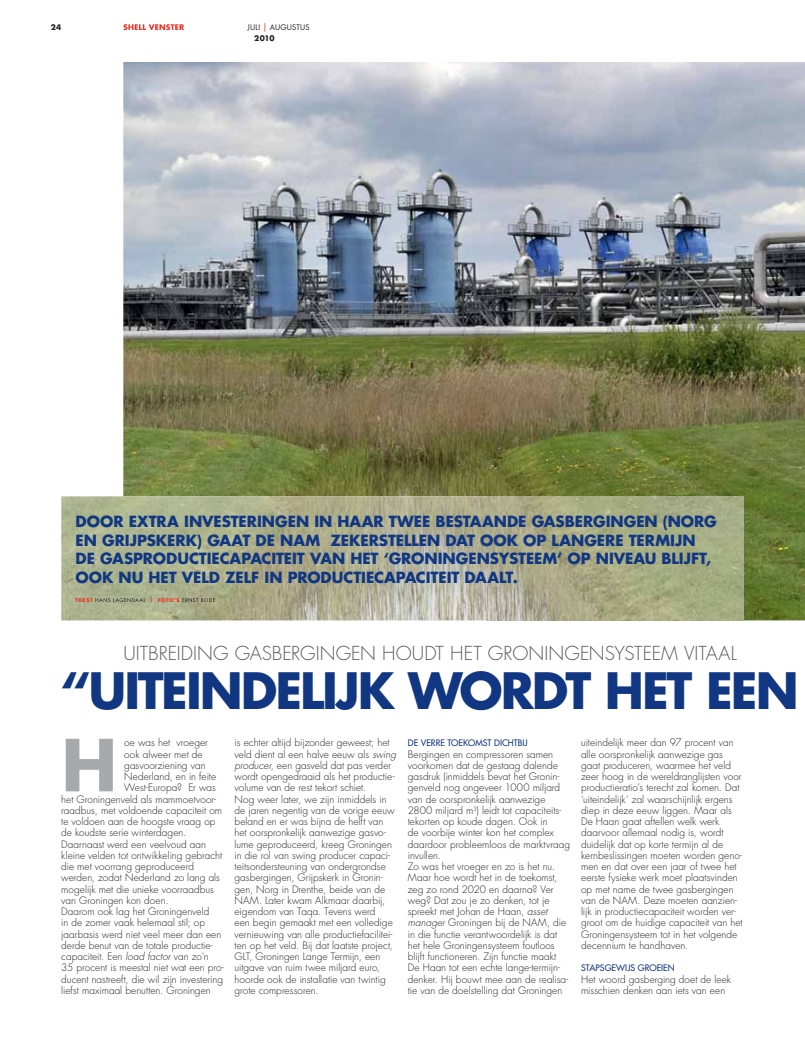
<style>
.page{position:relative;width:805px;height:1053px;background:#fff}
.page>*{position:absolute;margin:0;border:0;box-sizing:border-box;transform-origin:0 0}
.t1{font:700 69.62px "Futura";color:#a7a9ac}
.t2{font:700 48.75px "Futura";letter-spacing:-.04em;color:#113783}
.t3{font:300 18.75px "Futura";color:#58595b}
.t4{font:700 15px/18.8px "Futura";color:#113783}
.t5{font:300 10px/11.2px "Futura";color:#231f20}
.t6{font:8.75px "Futura";color:#113783}
.t7{font:7.5px/11.1px "Futura";letter-spacing:.025em;color:#231f20}
.t8{font:700 7.5px "Futura";color:#231f20}
.t9{font:700 5px "Futura";letter-spacing:.115em;color:#ee3224}
.s1{font-size:8.75px;color:#ee3224}
.s2{font-weight:700}
.s3{font-style:italic}
</style>
<div class="page">
<svg style="left:123px;top:24px;width:61px;height:6px"></svg>
<img style="left:123px;top:62px;width:682px;height:558px">
<img style="left:61px;top:496px;width:682px;height:124px">
<img style="left:75px;top:598px;width:18px;height:4px">
<img style="left:153px;top:598px;width:29px;height:4px">
<img style="left:96px;top:598px;width:49px;height:4px">
<img style="left:182px;top:598px;width:33px;height:4px">
<p class="t8" style="left:51px;top:24px;width:12px">24</p>
<p class="t7" style="left:254px;top:23px;width:57px;text-indent:-7px">JULI <span class="s1">|</span> AUGUSTUS<br><span class="s2">2010</span></p>
<p class="t4" style="left:75px;top:513px;width:643px">DOOR EXTRA INVESTERINGEN IN HAAR TWEE BESTAANDE GASBERGINGEN (NORG EN GRIJPSKERK) GAAT DE NAM ZEKERSTELLEN DAT OOK OP LANGERE TERMIJN DE GASPRODUCTIECAPACITEIT VAN HET ‘GRONINGENSYSTEEM’ OP NIVEAU BLIJFT, OOK NU HET VELD ZELF IN PRODUCTIECAPACITEIT DAALT.</p>
<p class="t9" style="left:75px;top:597px;width:19px">TEKST</p>
<p class="t9" style="left:150px;top:597px;width:31px">| FOTO’S</p>
<h3 class="t3" style="left:123px;top:644px;width:615px">UITBREIDING GASBERGINGEN HOUDT HET GRONINGENSYSTEEM VITAAL</h3>
<h2 class="t2" style="left:61px;top:668px;width:739px">“UITEINDELIJK WORDT HET EEN</h2>
<h1 class="t1" style="left:61px;top:733px;width:57px">H</h1>
<p class="t5" style="left:124px;top:737px;width:85px">oe was het vroeger</p>
<p class="t5" style="left:124px;top:749px;width:80px">ook alweer met de</p>
<p class="t5" style="left:124px;top:760px;width:83px">gasvoorziening van</p>
<p class="t5" style="left:124px;top:771px;width:93px">Nederland, en in feite</p>
<p class="t5" style="left:124px;top:782px;width:93px">West-Europa? Er was</p>
<p class="t5" style="left:61px;top:794px;width:156px">het Groningenveld als mammoetvoor-</p>
<p class="t5" style="left:61px;top:805px;width:162px">raadbus, met voldoende capaciteit om</p>
<p class="t5" style="left:61px;top:816px;width:156px">te voldoen aan de hoogste vraag op</p>
<p class="t5" style="left:61px;top:827px;width:126px">de koudste serie winterdagen.</p>
<p class="t5" style="left:61px;top:839px;width:146px">Daarnaast werd een veelvoud aan</p>
<p class="t5" style="left:61px;top:850px;width:162px">kleine velden tot ontwikkeling gebracht</p>
<p class="t5" style="left:61px;top:861px;width:134px">die met voorrang geproduceerd</p>
<p class="t5" style="left:61px;top:872px;width:160px">werden, zodat Nederland zo lang als</p>
<p class="t5" style="left:61px;top:884px;width:154px">mogelijk met die unieke voorraadbus</p>
<p class="t5" style="left:61px;top:895px;width:109px">van Groningen kon doen.</p>
<p class="t5" style="left:61px;top:906px;width:150px">Daarom ook lag het Groningenveld</p>
<p class="t5" style="left:61px;top:917px;width:145px">in de zomer vaak helemaal stil; op</p>
<p class="t5" style="left:61px;top:929px;width:161px">jaarbasis werd niet veel meer dan een</p>
<p class="t5" style="left:61px;top:940px;width:153px">derde benut van de totale productie-</p>
<p class="t5" style="left:61px;top:951px;width:149px">capaciteit. Een <span class="s3">load factor</span> van zo’n</p>
<p class="t5" style="left:61px;top:962px;width:164px">35 procent is meestal niet wat een pro-</p>
<p class="t5" style="left:61px;top:974px;width:163px">ducent nastreeft, die wil zijn investering</p>
<p class="t5" style="left:61px;top:985px;width:151px">liefst maximaal benutten. Groningen</p>
<p class="t5" style="left:234px;top:737px;width:163px">is echter altijd bijzonder geweest; het veld dient al een halve eeuw als <span class="s3">swing producer</span>, een gasveld dat pas verder wordt opengedraaid als het productie&shy;volume van de rest tekort schiet.<br>Nog weer later, we zijn inmiddels in de jaren negentig van de vorige eeuw beland en er was bijna de helft van het oorspronkelijk aanwezige gasvo&shy;lume geproduceerd, kreeg Groningen in die rol van swing producer capaci&shy;teitsondersteuning van ondergrondse gasbergingen, Grijpskerk in Gronin&shy;gen, Norg in Drenthe, beide van de NAM. Later kwam Alkmaar daarbij, eigendom van Taqa. Tevens werd<br>een begin gemaakt met een volledige vernieuwing van alle productiefacilitei&shy;ten op het veld. Bij dat laatste project, GLT, Groningen Lange Termijn, een uitgave van ruim twee miljard euro, hoorde ook de installatie van twintig grote compressoren.</p>
<p class="t6" style="left:408px;top:738px;width:121px">DE VERRE TOEKOMST DICHTBIJ</p>
<p class="t5" style="left:408px;top:749px;width:164px">Bergingen en compressoren samen voorkomen dat de gestaag dalende gasdruk (inmiddels bevat het Gronin&shy;genveld nog ongeveer 1000 miljard van de oorspronkelijk aanwezige 2800 miljard m<sup>3</sup>) leidt tot capaciteits&shy;tekorten op koude dagen. Ook in<br>de voorbije winter kon het complex daardoor probleemloos de marktvraag invullen.<br>Zo was het vroeger en zo is het nu.<br>Maar hoe wordt het in de toekomst, zeg zo rond 2020 en daarna? Ver weg? Dat zou je zo denken, tot je spreekt met Johan de Haan, <span class="s3">asset manager</span> Groningen bij de NAM, die in die functie verantwoordelijk is dat het hele Groningensysteem foutloos blijft functioneren. Zijn functie maakt De Haan tot een echte lange-termijn&shy;denker. Hij bouwt mee aan de realisa&shy;tie van de doelstelling dat Groningen</p>
<p class="t5" style="left:581px;top:737px;width:163px">uiteindelijk meer dan 97 procent van alle oorspronkelijk aanwezige gas gaat produceren, waarmee het veld zeer hoog in de wereldranglijsten voor productieratio’s terecht zal komen. Dat ‘uiteindelijk’ zal waarschijnlijk ergens diep in deze eeuw liggen. Maar als De Haan gaat aftellen welk werk daarvoor allemaal nodig is, wordt duidelijk dat op korte termijn al de kernbeslissingen moeten worden geno&shy;men en dat over een jaar of twee het eerste fysieke werk moet plaatsvinden op met name de twee gasbergingen van de NAM. Deze moeten aanzien&shy;lijk in productiecapaciteit worden ver&shy;groot om de huidige capaciteit van het Groningensysteem tot in het volgende decennium te handhaven.</p>
<p class="t6" style="left:581px;top:963px;width:95px">STAPSGEWIJS GROEIEN</p>
<p class="t5" style="left:581px;top:974px;width:152px">Het woord gasberging doet de leek misschien denken aan iets van een</p>
</div>
